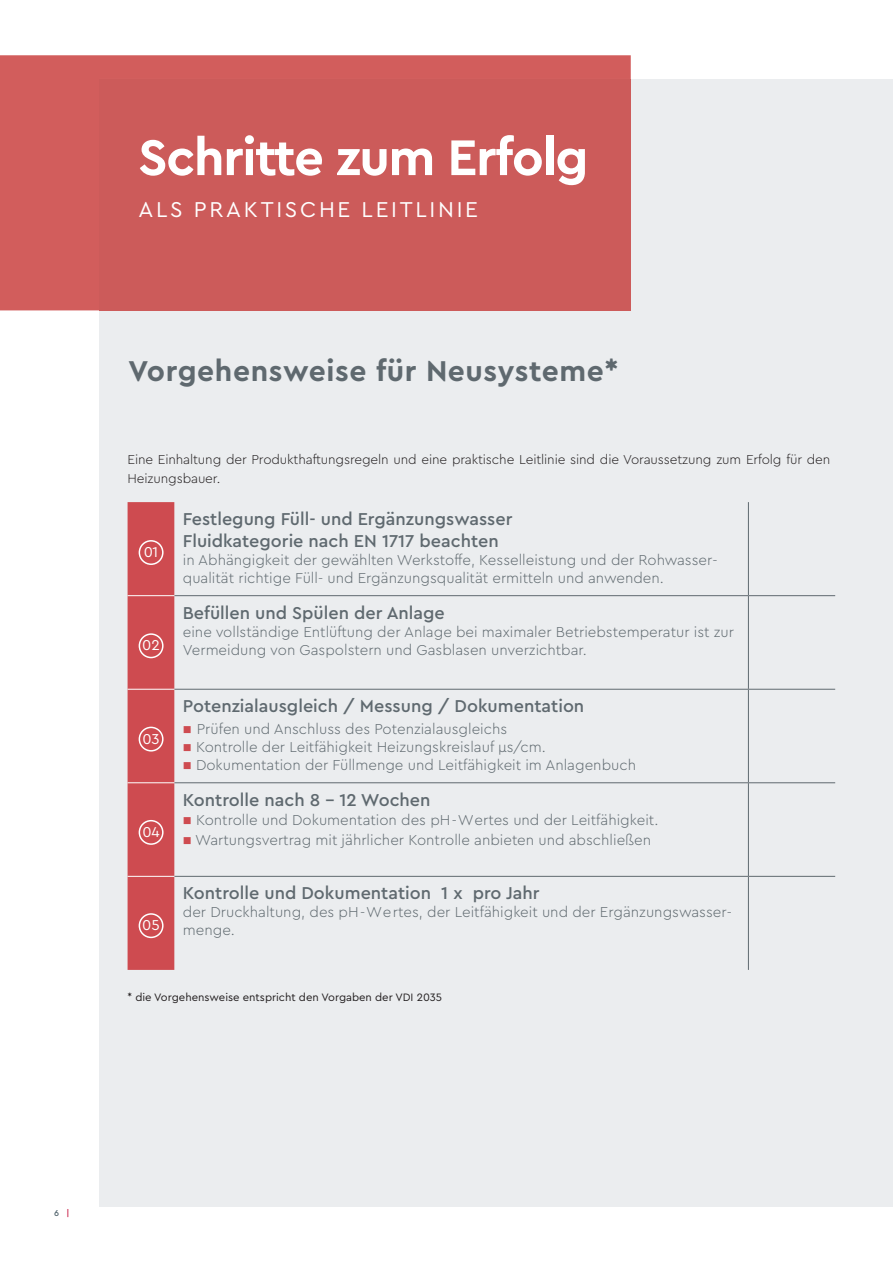
<style>
.page{position:relative;width:893px;height:1263px;background:#fff}
.page>*{position:absolute;margin:0;border:0;box-sizing:border-box;transform-origin:0 0}
.t1{font:700 52.5px "Cera PRO";letter-spacing:-.025em;color:#fff}
.t2{font:700 30px "Cera PRO";letter-spacing:.02em;color:#5f696f}
.t3{font:22.5px "Cera PRO";letter-spacing:.12em;color:#fff}
.t4{font:500 18px/21.6px "Cera PRO";color:#5f696f}
.t5{font:300 15px/18px "Cera PRO";color:#5f696f}
.t6{font:15px "Cera PRO";color:#fff}
.t7{font:300 13.5px/19.5px "Cera PRO";letter-spacing:-.01em;color:#231f20}
.t8{font:11.25px "Cera PRO";color:#231f20}
.t9{font:500 9px "Cera PRO";color:#53656e}
.s1{color:#ce4b50}
.s2{color:#c40c37}
</style>
<div class="page">
<div style="left:99px;top:79px;width:794px;height:1127px;background:#ebedef"></div>
<div style="left:0;top:55px;width:631px;height:255px;background:#d25d5c"></div>
<div style="left:99px;top:79px;width:532px;height:231px;background:#cc5b5a"></div>
<div style="left:128px;top:502px;width:46px;height:468px;background:#ce4b50"></div>
<hr style="left:174px;top:595px;width:574px;height:1px;background:#5f696f">
<hr style="left:748px;top:595px;width:87px;height:1px;background:#5f696f">
<hr style="left:174px;top:689px;width:574px;height:1px;background:#5f696f">
<hr style="left:748px;top:689px;width:87px;height:1px;background:#5f696f">
<hr style="left:174px;top:782px;width:574px;height:1px;background:#5f696f">
<hr style="left:748px;top:782px;width:87px;height:1px;background:#5f696f">
<hr style="left:174px;top:876px;width:574px;height:1px;background:#5f696f">
<hr style="left:748px;top:876px;width:87px;height:1px;background:#5f696f">
<hr style="left:128px;top:595px;width:46px;height:1px;background:#fff">
<hr style="left:128px;top:689px;width:46px;height:1px;background:#fff">
<hr style="left:128px;top:782px;width:46px;height:1px;background:#fff">
<hr style="left:128px;top:876px;width:46px;height:1px;background:#fff">
<hr style="left:748px;top:502px;width:1px;height:93px;background:#5f696f">
<hr style="left:748px;top:596px;width:1px;height:93px;background:#5f696f">
<hr style="left:748px;top:690px;width:1px;height:92px;background:#5f696f">
<hr style="left:748px;top:783px;width:1px;height:93px;background:#5f696f">
<hr style="left:748px;top:877px;width:1px;height:93px;background:#5f696f">
<div style="left:139px;top:540px;width:25px;height:25px;border:2px solid #fff;border-radius:50%"></div>
<div style="left:139px;top:633px;width:25px;height:25px;border:2px solid #fff;border-radius:50%"></div>
<div style="left:139px;top:727px;width:25px;height:24px;border:2px solid #fff;border-radius:50%"></div>
<div style="left:139px;top:820px;width:25px;height:25px;border:2px solid #fff;border-radius:50%"></div>
<div style="left:139px;top:913px;width:25px;height:25px;border:2px solid #fff;border-radius:50%"></div>
<h1 class="t1" style="left:138px;top:123px;width:452px">Schritte zum Erfolg</h1>
<h3 class="t3" style="left:138px;top:195px;width:341px">ALS PRAKTISCHE LEITLINIE</h3>
<h2 class="t2" style="left:128px;top:351px;width:492px">Vorgehensweise für Neusysteme*</h2>
<p class="t7" style="left:128px;top:449px;width:704px">Eine Einhaltung der Produkthaftungsregeln und eine praktische Leitlinie sind die Voraussetzung zum Erfolg für den<br>Heizungsbauer.</p>
<p class="t4" style="left:183px;top:507px;width:331px">Festlegung Füll- und Ergänzungswasser<br>Fluidkategorie nach EN 1717 beachten</p>
<p class="t5" style="left:183px;top:550px;width:536px">in Abhängigkeit der gewählten Werkstoffe, Kesselleistung und der Rohwasser&shy;qualität richtige Füll- und Ergänzungsqualität ermitteln und anwenden.</p>
<p class="t4" style="left:183px;top:601px;width:264px">Befüllen und Spülen der Anlage</p>
<p class="t5" style="left:183px;top:622px;width:553px">eine vollständige Entlüftung der Anlage bei maximaler Betriebstemperatur ist zur<br>Vermeidung von Gaspolstern und Gasblasen unverzichtbar.</p>
<p class="t6" style="left:144px;top:542px;width:16px">01</p>
<p class="t6" style="left:142px;top:635px;width:19px">02</p>
<p class="t6" style="left:142px;top:729px;width:19px">03</p>
<p class="t6" style="left:142px;top:822px;width:19px">04</p>
<p class="t6" style="left:142px;top:915px;width:19px">05</p>
<p class="t4" style="left:183px;top:695px;width:403px">Potenzialausgleich / Messung / Dokumentation</p>
<p class="t5" style="left:183px;top:719px;width:326px"><span class="s1">■</span> Prüfen und Anschluss des Potenzialausgleichs</p>
<p class="t5" style="left:183px;top:737px;width:364px"><span class="s1">■</span> Kontrolle der Leitfähigkeit Heizungskreislauf µs/cm.</p>
<p class="t5" style="left:183px;top:755px;width:455px"><span class="s1">■</span> Dokumentation der Füllmenge und Leitfähigkeit im Anlagenbuch</p>
<p class="t4" style="left:183px;top:788px;width:249px">Kontrolle nach 8 - 12 Wochen</p>
<p class="t5" style="left:183px;top:811px;width:477px"><span class="s1">■</span> Kontrolle und Dokumentation des pH-Wertes und der Leitfähigkeit.</p>
<p class="t5" style="left:183px;top:830px;width:470px"><span class="s1">■</span> Wartungsvertrag mit jährlicher Kontrolle anbieten und abschließen</p>
<p class="t4" style="left:183px;top:882px;width:358px">Kontrolle und Dokumentation 1 x pro Jahr</p>
<p class="t5" style="left:183px;top:903px;width:550px">der Druckhaltung, des pH-Wertes, der Leitfähigkeit und der Ergänzungswasser&shy;menge.</p>
<p class="t8" style="left:128px;top:990px;width:316px">* die Vorgehensweise entspricht den Vorgaben der VDI 2035</p>
<p class="t9" style="left:54px;top:1207px;width:17px">6 <span class="s2">|</span></p>
</div>
